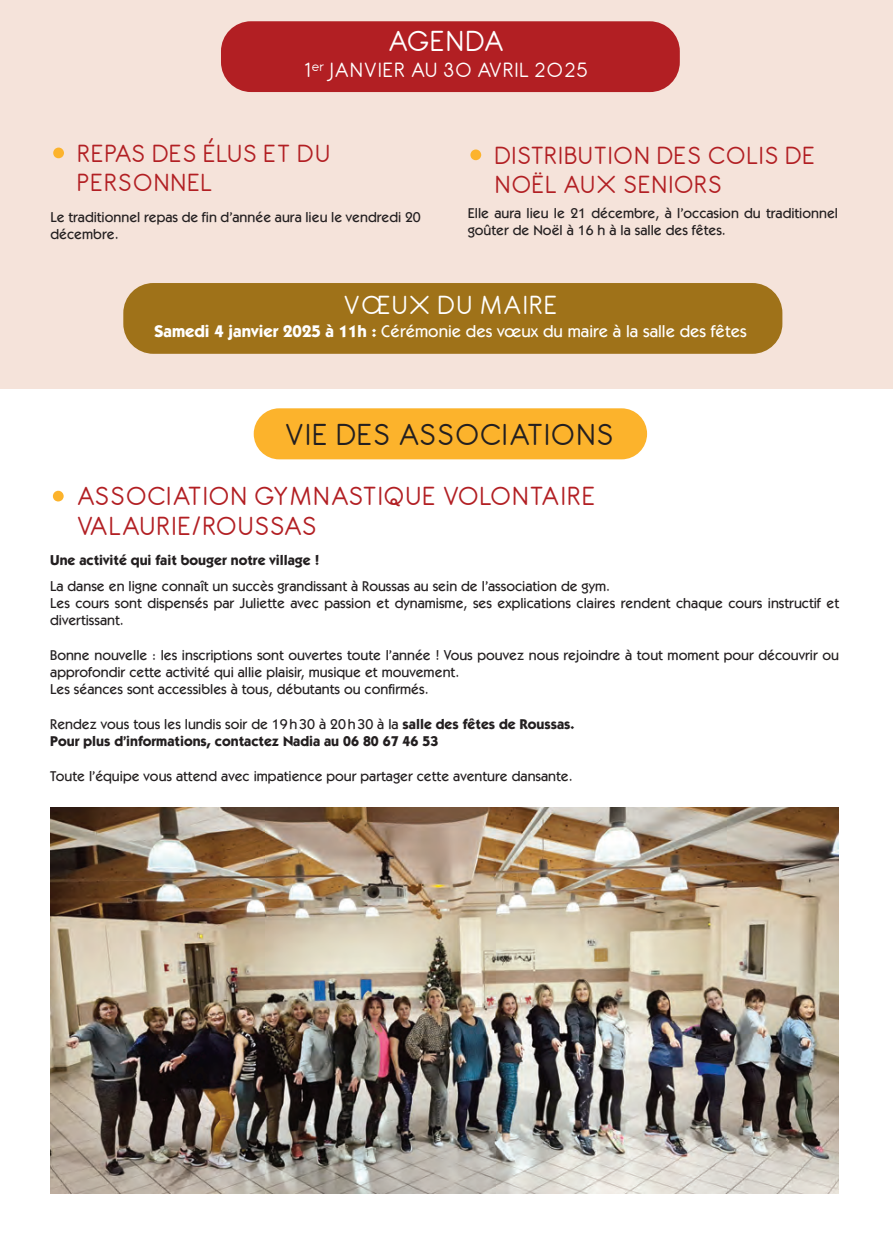
<style>
.page{position:relative;width:893px;height:1242px;background:#fff}
.page>*{position:absolute;margin:0;border:0;box-sizing:border-box;transform-origin:0 0}
.t1{font:33px "Antipasto";letter-spacing:.06em;color:#231f20}
.t2{font:31.5px "Antipasto";letter-spacing:.045em;color:#fff}
.t3{font:28.5px "Antipasto";letter-spacing:.06em;color:#b21f23}
.t4{font:28.5px "Antipasto";letter-spacing:.06em;color:#fff}
.t5{font:27px "Antipasto";letter-spacing:.06em;color:#b21f23}
.t6{font:22.5px "Antipasto";letter-spacing:.06em;color:#fff}
.t7{font:500 16.95px "Itc Kabel";color:#fff}
.t8{font:500 14.25px/17.2px "Itc Kabel";color:#231f20}
.t9{font:700 14.25px "Itc Kabel";color:#231f20}
.s1{font-size:69px;color:#fcb32c}
.s2{font-weight:700}
</style>
<div class="page">
<div style="left:0;top:0;width:893px;height:389px;background:#f5e3da"></div>
<div style="left:221px;top:21px;width:459px;height:71px;background:#b21f23;border-radius:30px"></div>
<div style="left:254px;top:408px;width:393px;height:51px;background:#fcb32c;border-radius:26px"></div>
<div style="left:123px;top:283px;width:659px;height:71px;background:#9f7219;border-radius:30px"></div>
<img style="left:51px;top:808px;width:788px;height:385px">
<p class="t2" style="left:388px;top:22px;width:117px">AGENDA</p>
<p class="t6" style="left:305px;top:57px;width:285px">1<sup>er</sup> JANVIER AU 30 AVRIL 2025</p>
<p class="t5" style="left:51px;top:138px;width:281px"><span class="s1">•</span> REPAS DES ÉLUS ET DU</p>
<p class="t5" style="left:78px;top:167px;width:136px">PERSONNEL</p>
<p class="t8" style="left:51px;top:210px;width:372px">Le traditionnel repas de fin d’année aura lieu le vendredi 20 décembre.</p>
<p class="t5" style="left:468px;top:139px;width:348px"><span class="s1">•</span> DISTRIBUTION DES COLIS DE</p>
<p class="t5" style="left:495px;top:169px;width:228px">NOËL AUX SENIORS</p>
<p class="t8" style="left:468px;top:206px;width:372px">Elle aura lieu le 21 décembre, à l’occasion du traditionnel goûter de Noël à 16 h à la salle des fêtes.</p>
<p class="t4" style="left:344px;top:288px;width:215px">VŒUX DU MAIRE</p>
<p class="t7" style="left:154px;top:324px;width:594px"><span class="s2">Samedi 4 janvier 2025 à 11h :</span> Cérémonie des vœux du maire à la salle des fêtes</p>
<p class="t1" style="left:285px;top:415px;width:330px">VIE DES ASSOCIATIONS</p>
<p class="t3" style="left:50px;top:479px;width:546px"><span class="s1">•</span> ASSOCIATION GYMNASTIQUE VOLONTAIRE</p>
<p class="t3" style="left:77px;top:509px;width:240px">VALAURIE/ROUSSAS</p>
<p class="t9" style="left:50px;top:555px;width:271px">Une activité qui fait bouger notre village !</p>
<p class="t8" style="left:50px;top:578px;width:561px">La danse en ligne connaît un succès grandissant à Roussas au sein de l’association de gym.</p>
<p class="t8" style="left:50px;top:595px;width:790px">Les cours sont dispensés par Juliette avec passion et dynamisme, ses explications claires rendent chaque cours instructif et</p>
<p class="t8" style="left:50px;top:613px;width:75px">divertissant.</p>
<p class="t8" style="left:50px;top:647px;width:790px">Bonne nouvelle : les inscriptions sont ouvertes toute l’année ! Vous pouvez nous rejoindre à tout moment pour découvrir ou approfondir cette activité qui allie plaisir, musique et mouvement.</p>
<p class="t8" style="left:50px;top:682px;width:380px">Les séances sont accessibles à tous, débutants ou confirmés.</p>
<p class="t8" style="left:50px;top:716px;width:526px">Rendez vous tous les lundis soir de 19 h 30 à 20 h 30 à la <span class="s2">salle des fêtes de Roussas.</span></p>
<p class="t9" style="left:50px;top:736px;width:390px">Pour plus d’informations, contactez Nadia au 06 80 67 46 53</p>
<p class="t8" style="left:50px;top:768px;width:524px">Toute l’équipe vous attend avec impatience pour partager cette aventure dansante.</p>
</div>
